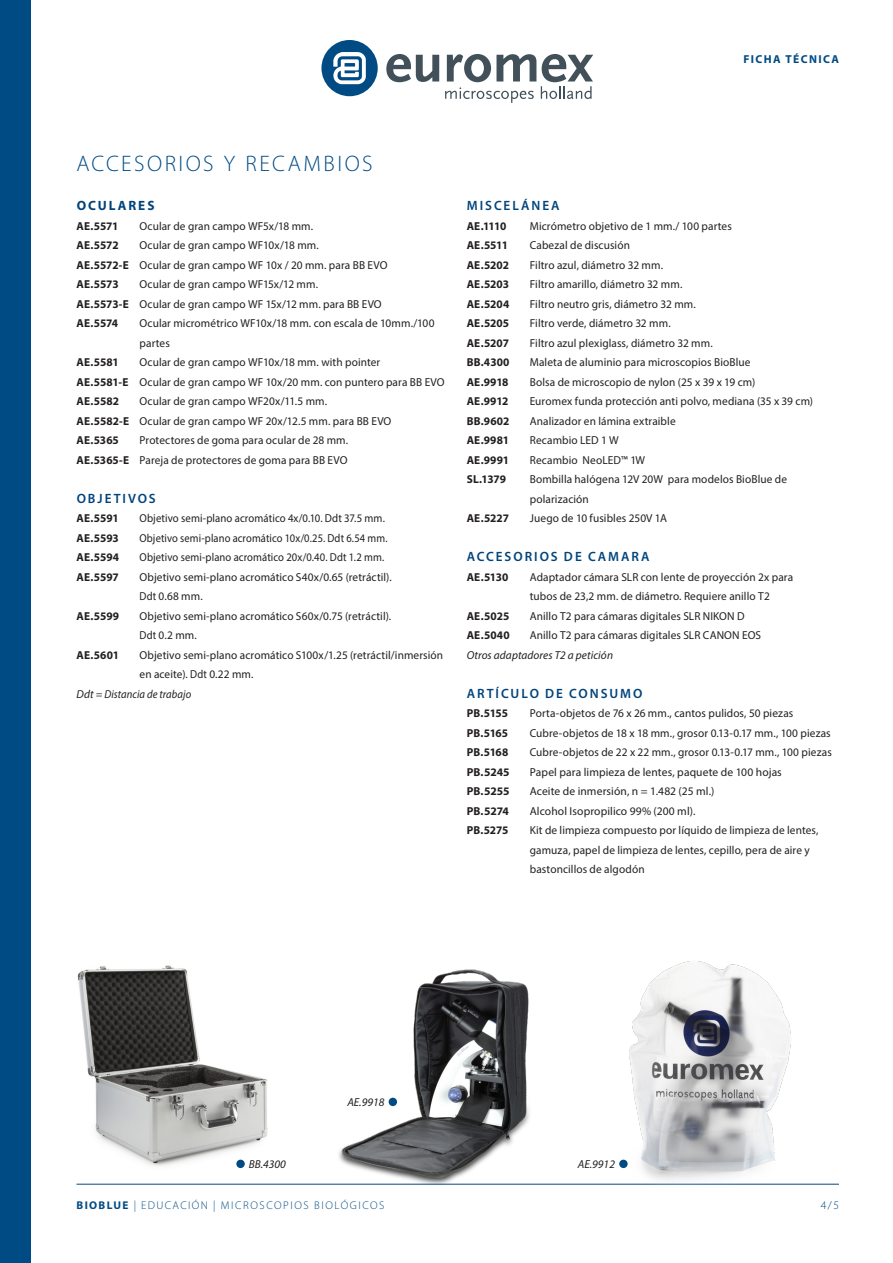
<style>
.page{position:relative;width:893px;height:1263px;background:#fff}
.page>*{position:absolute;margin:0;border:0;box-sizing:border-box;transform-origin:0 0}
.j_product_onder_kop{font:300 22.5px "Myriad Pro";letter-spacing:.11em;color:#004b84}
.j_tussenkop{font:600 13.5px "Myriad Pro";letter-spacing:.15em;color:#00447b}
.j_tussenkop-2{font:700 13.5px "Myriad Pro";letter-spacing:.15em;color:#00447b}
.j_accessoires{font:11.55px/19.5px "Myriad Pro";letter-spacing:.01em;color:#231f20}
.j_accessoires-2{font:700 11.55px "Myriad Pro";letter-spacing:.005em;color:#231f20}
.j_accessoires-3{font:italic 11.55px "Myriad Pro";letter-spacing:.005em;color:#231f20}
.j_accessoires-4{font:11.55px "Myriad Pro";letter-spacing:.01em;color:#231f20;scale:.91 1}
.j_accessoires-5{font:11.55px "Myriad Pro";letter-spacing:.01em;color:#231f20;scale:.93 1}
.j_accessoires-6{font:11.55px "Myriad Pro";letter-spacing:.01em;color:#231f20;scale:.92 1}
.j_bolletjes{font:italic 11.55px "Myriad Pro";color:#231f20}
.t1{font:700 11.55px "Myriad Pro";letter-spacing:.12em;color:#004b84}
.t2{font:300 11.55px "Myriad Pro";color:#004b84}
.t3{font:300 11.25px "Myriad Pro";letter-spacing:.14em;color:#004b84}
.s1{font-weight:700}
</style>
<div class="page">
<hr style="left:77px;top:1184px;width:762px;height:1px;background:#004b84">
<svg style="left:321px;top:40px;width:57px;height:56px"></svg>
<svg style="left:386px;top:54px;width:53px;height:28px"></svg>
<svg style="left:445px;top:54px;width:148px;height:49px"></svg>
<div style="left:0;top:0;width:30px;height:1263px;background:#004b84"></div>
<img style="left:338px;top:969px;width:195px;height:216px">
<div style="left:389px;top:1098px;width:8px;height:8px;background:#004b84;border-radius:50%"></div>
<img style="left:77px;top:965px;width:191px;height:204px">
<div style="left:236px;top:1160px;width:9px;height:8px;background:#004b84;border-radius:50%"></div>
<img style="left:617px;top:961px;width:177px;height:224px">
<p class="t1" style="left:743px;top:51px;width:97px">FICHA TÉCNICA</p>
<p class="j_product_onder_kop" style="left:77px;top:150px;width:297px">ACCESORIOS Y RECAMBIOS</p>
<p class="j_tussenkop-2" style="left:77px;top:197px;width:79px">OCULARES</p>
<p class="j_accessoires-2" style="left:77px;top:218px;width:44px">AE.5571</p>
<p class="j_accessoires" style="left:140px;top:216px;width:175px">Ocular de gran campo WF5x/18 mm.</p>
<p class="j_accessoires-2" style="left:77px;top:238px;width:44px">AE.5572</p>
<p class="j_accessoires" style="left:140px;top:235px;width:181px">Ocular de gran campo WF10x/18 mm.</p>
<p class="j_accessoires" style="left:77px;top:255px;width:312px"><span class="s1">AE.5572-E</span> Ocular de gran campo WF 10x / 20 mm. para BB EVO</p>
<p class="j_accessoires-2" style="left:77px;top:277px;width:44px">AE.5573</p>
<p class="j_accessoires" style="left:140px;top:274px;width:180px">Ocular de gran campo WF15x/12 mm.</p>
<p class="j_accessoires" style="left:77px;top:294px;width:307px"><span class="s1">AE.5573-E</span> Ocular de gran campo WF 15x/12 mm. para BB EVO</p>
<p class="j_accessoires-2" style="left:77px;top:316px;width:43px">AE.5574</p>
<p class="j_accessoires" style="left:140px;top:313px;width:296px">Ocular micrométrico WF10x/18 mm. con escala de 10mm./100 partes</p>
<p class="j_accessoires-2" style="left:77px;top:355px;width:44px">AE.5581</p>
<p class="j_accessoires" style="left:140px;top:352px;width:242px">Ocular de gran campo WF10x/18 mm. with pointer</p>
<p class="j_accessoires" style="left:77px;top:372px;width:370px"><span class="s1">AE.5581-E</span> Ocular de gran campo WF 10x/20 mm. con puntero para BB EVO</p>
<p class="j_accessoires-2" style="left:77px;top:394px;width:44px">AE.5582</p>
<p class="j_accessoires" style="left:140px;top:391px;width:189px">Ocular de gran campo WF20x/11.5 mm.</p>
<p class="j_accessoires" style="left:77px;top:411px;width:316px"><span class="s1">AE.5582-E</span> Ocular de gran campo WF 20x/12.5 mm. para BB EVO</p>
<p class="j_accessoires-2" style="left:77px;top:433px;width:44px">AE.5365</p>
<p class="j_accessoires" style="left:140px;top:430px;width:210px">Protectores de goma para ocular de 28 mm.</p>
<p class="j_accessoires" style="left:77px;top:450px;width:272px"><span class="s1">AE.5365-E</span> Pareja de protectores de goma para BB EVO</p>
<p class="j_tussenkop" style="left:77px;top:489px;width:81px">OBJETIVOS</p>
<p class="j_accessoires-2" style="left:77px;top:511px;width:44px">AE.5591</p>
<p class="j_accessoires-5" style="left:140px;top:511px;width:265px">Objetivo semi-plano acromático 4x/0.10. Ddt 37.5 mm.</p>
<p class="j_accessoires-2" style="left:77px;top:530px;width:44px">AE.5593</p>
<p class="j_accessoires-4" style="left:140px;top:531px;width:274px">Objetivo semi-plano acromático 10x/0.25. Ddt 6.54 mm.</p>
<p class="j_accessoires-2" style="left:77px;top:550px;width:44px">AE.5594</p>
<p class="j_accessoires-6" style="left:140px;top:550px;width:268px">Objetivo semi-plano acromático 20x/0.40. Ddt 1.2 mm.</p>
<p class="j_accessoires-2" style="left:77px;top:569px;width:44px">AE.5597</p>
<p class="j_accessoires" style="left:140px;top:567px;width:254px">Objetivo semi-plano acromático S40x/0.65 (retráctil).<br>Ddt 0.68 mm.</p>
<p class="j_accessoires-2" style="left:77px;top:608px;width:44px">AE.5599</p>
<p class="j_accessoires" style="left:140px;top:606px;width:253px">Objetivo semi-plano acromático S60x/0.75 (retráctil).<br>Ddt 0.2 mm.</p>
<p class="j_accessoires-2" style="left:77px;top:647px;width:44px">AE.5601</p>
<p class="j_accessoires" style="left:140px;top:645px;width:305px">Objetivo semi-plano acromático S100x/1.25 (retráctil/inmersión en aceite). Ddt 0.22 mm.</p>
<p class="j_accessoires-3" style="left:77px;top:686px;width:116px">Ddt = Distancia de trabajo</p>
<p class="j_tussenkop" style="left:467px;top:197px;width:94px">MISCELÁNEA</p>
<p class="j_accessoires-2" style="left:467px;top:218px;width:41px">AE.1110</p>
<p class="j_accessoires" style="left:530px;top:216px;width:204px">Micrómetro objetivo de 1 mm./ 100 partes</p>
<p class="j_accessoires-2" style="left:467px;top:238px;width:43px">AE.5511</p>
<p class="j_accessoires" style="left:530px;top:235px;width:102px">Cabezal de discusión</p>
<p class="j_accessoires-2" style="left:467px;top:257px;width:44px">AE.5202</p>
<p class="j_accessoires" style="left:530px;top:255px;width:135px">Filtro azul, diámetro 32 mm.</p>
<p class="j_accessoires-2" style="left:467px;top:277px;width:44px">AE.5203</p>
<p class="j_accessoires" style="left:530px;top:274px;width:154px">Filtro amarillo, diámetro 32 mm.</p>
<p class="j_accessoires-2" style="left:467px;top:296px;width:44px">AE.5204</p>
<p class="j_accessoires" style="left:530px;top:294px;width:168px">Filtro neutro gris, diámetro 32 mm.</p>
<p class="j_accessoires-2" style="left:467px;top:316px;width:44px">AE.5205</p>
<p class="j_accessoires" style="left:530px;top:313px;width:142px">Filtro verde, diámetro 32 mm.</p>
<p class="j_accessoires-2" style="left:467px;top:335px;width:44px">AE.5207</p>
<p class="j_accessoires" style="left:530px;top:333px;width:184px">Filtro azul plexiglass, diámetro 32 mm.</p>
<p class="j_accessoires-2" style="left:467px;top:355px;width:44px">BB.4300</p>
<p class="j_accessoires" style="left:530px;top:352px;width:222px">Maleta de aluminio para microscopios BioBlue</p>
<p class="j_accessoires-2" style="left:467px;top:374px;width:43px">AE.9918</p>
<p class="j_accessoires" style="left:530px;top:372px;width:227px">Bolsa de microscopio de nylon (25 x 39 x 19 cm)</p>
<p class="j_accessoires-2" style="left:467px;top:394px;width:43px">AE.9912</p>
<p class="j_accessoires" style="left:530px;top:391px;width:285px">Euromex funda protección anti polvo, mediana (35 x 39 cm)</p>
<p class="j_accessoires-2" style="left:467px;top:413px;width:44px">BB.9602</p>
<p class="j_accessoires" style="left:530px;top:411px;width:147px">Analizador en lámina extraible</p>
<p class="j_accessoires-2" style="left:467px;top:433px;width:44px">AE.9981</p>
<p class="j_accessoires" style="left:530px;top:430px;width:91px">Recambio LED 1 W</p>
<p class="j_accessoires-2" style="left:467px;top:452px;width:44px">AE.9991</p>
<p class="j_accessoires" style="left:530px;top:450px;width:117px">Recambio NeoLED™ 1W</p>
<p class="j_accessoires-2" style="left:467px;top:472px;width:41px">SL.1379</p>
<p class="j_accessoires" style="left:530px;top:469px;width:259px">Bombilla halógena 12V 20W para modelos BioBlue de polarización</p>
<p class="j_accessoires-2" style="left:467px;top:511px;width:44px">AE.5227</p>
<p class="j_accessoires" style="left:530px;top:508px;width:139px">Juego de 10 fusibles 250V 1A</p>
<p class="j_tussenkop" style="left:467px;top:548px;width:184px">ACCESORIOS DE CAMARA</p>
<p class="j_accessoires-2" style="left:467px;top:569px;width:43px">AE.5130</p>
<p class="j_accessoires" style="left:530px;top:567px;width:265px">Adaptador cámara SLR con lente de proyección 2x para tubos de 23,2 mm. de diámetro. Requiere anillo T2</p>
<p class="j_accessoires-2" style="left:467px;top:608px;width:44px">AE.5025</p>
<p class="j_accessoires" style="left:530px;top:606px;width:216px">Anillo T2 para cámaras digitales SLR NIKON D</p>
<p class="j_accessoires-2" style="left:467px;top:628px;width:44px">AE.5040</p>
<p class="j_accessoires" style="left:530px;top:625px;width:233px">Anillo T2 para cámaras digitales SLR CANON EOS</p>
<p class="j_accessoires-3" style="left:467px;top:647px;width:148px">Otros adaptadores T2 a petición</p>
<p class="j_tussenkop" style="left:467px;top:684px;width:177px">ARTÍCULO DE CONSUMO</p>
<p class="j_accessoires-2" style="left:467px;top:706px;width:43px">PB.5155</p>
<p class="j_accessoires" style="left:530px;top:703px;width:265px">Porta-objetos de 76 x 26 mm., cantos pulidos, 50 piezas</p>
<p class="j_accessoires-2" style="left:467px;top:725px;width:43px">PB.5165</p>
<p class="j_accessoires" style="left:530px;top:723px;width:303px">Cubre-objetos de 18 x 18 mm., grosor 0.13-0.17 mm., 100 piezas</p>
<p class="j_accessoires-2" style="left:467px;top:745px;width:43px">PB.5168</p>
<p class="j_accessoires" style="left:530px;top:742px;width:304px">Cubre-objetos de 22 x 22 mm., grosor 0.13-0.17 mm., 100 piezas</p>
<p class="j_accessoires-2" style="left:467px;top:764px;width:44px">PB.5245</p>
<p class="j_accessoires" style="left:530px;top:762px;width:254px">Papel para limpieza de lentes, paquete de 100 hojas</p>
<p class="j_accessoires-2" style="left:467px;top:784px;width:44px">PB.5255</p>
<p class="j_accessoires" style="left:530px;top:781px;width:186px">Aceite de inmersión, n = 1.482 (25 ml.)</p>
<p class="j_accessoires-2" style="left:467px;top:803px;width:44px">PB.5274</p>
<p class="j_accessoires" style="left:530px;top:801px;width:167px">Alcohol Isopropilico 99% (200 ml).</p>
<p class="j_accessoires-2" style="left:467px;top:823px;width:43px">PB.5275</p>
<p class="j_accessoires" style="left:530px;top:820px;width:290px">Kit de limpieza compuesto por líquido de limpieza de lentes, gamuza, papel de limpieza de lentes, cepillo, pera de aire y bastoncillos de algodón</p>
<p class="j_bolletjes" style="left:347px;top:1095px;width:39px">AE.9918</p>
<p class="j_bolletjes" style="left:249px;top:1157px;width:38px">BB.4300</p>
<p class="j_bolletjes" style="left:578px;top:1157px;width:39px">AE.9912</p>
<p class="t3" style="left:77px;top:1198px;width:309px"><span class="s1">BIOBLUE</span> | EDUCACIÓN | MICROSCOPIOS BIOLÓGICOS</p>
<p class="t2" style="left:821px;top:1198px;width:20px">4/5</p>
</div>
